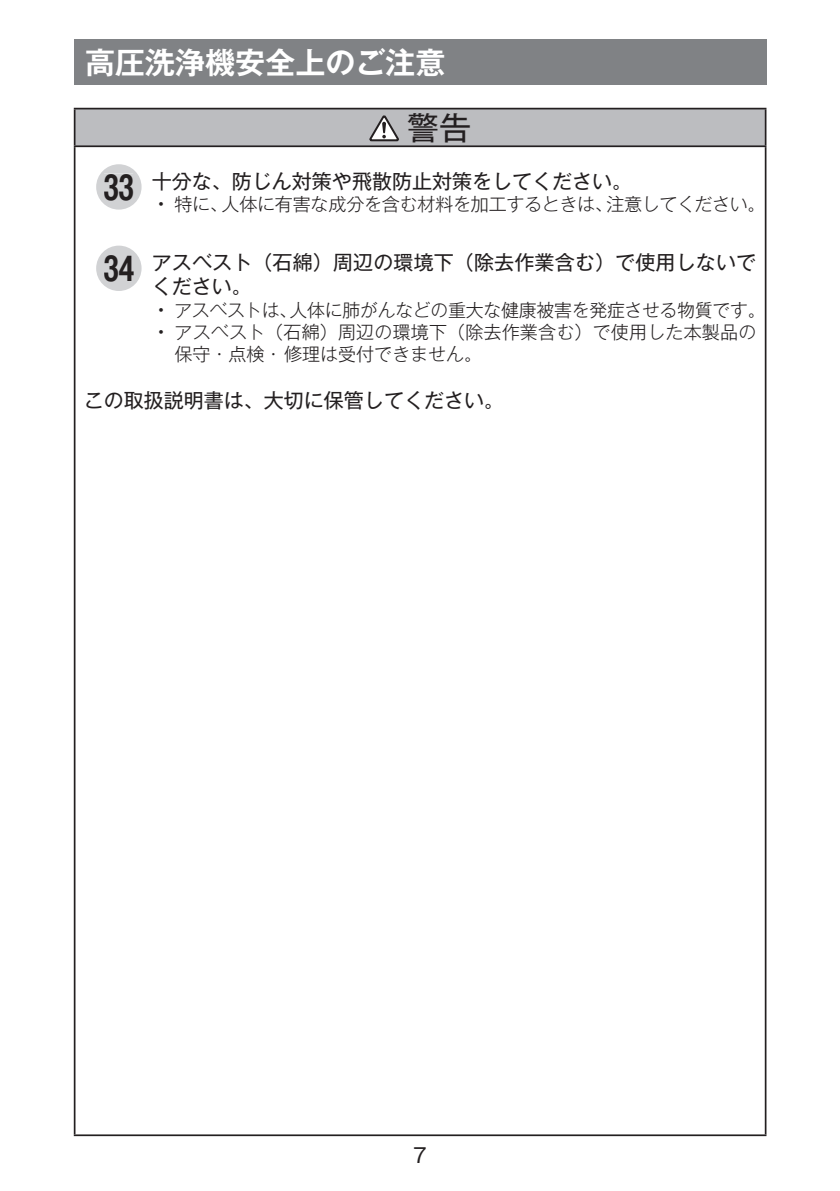
<style>
.page{position:relative;width:840px;height:1191px;background:#fff}
.page>*{position:absolute;margin:0;border:0;box-sizing:border-box;transform-origin:0 0}
.t1{font:700 32px "Gothic MB101 Pro De";color:#231f20}
.t2{font:32px "Gothic MB101 Pro";color:#231f20}
.t3{font:700 30px "Gothic MB101 Pro De";color:#fff}
.t4{font:20px/24px "Gothic MB101 Pro";color:#231f20}
.t5{font:300 18px "Gothic MB101 Pro";letter-spacing:-.01em;color:#231f20}
.t6{font:300 18px/22px "Gothic MB101 Pro";letter-spacing:.01em;color:#231f20}
.s1{font-weight:500}
</style>
<div class="page">
<div style="left:75px;top:109px;width:690px;height:37px;background:#bcbdc0"></div>
<hr style="left:74px;top:145px;width:692px;height:2px;background:#231f20">
<hr style="left:74px;top:147px;width:1px;height:987px;background:#231f20">
<hr style="left:764px;top:147px;width:2px;height:987px;background:#231f20">
<hr style="left:74px;top:1134px;width:692px;height:2px;background:#231f20">
<hr style="left:74px;top:108px;width:692px;height:1px;background:#231f20">
<hr style="left:74px;top:109px;width:1px;height:36px;background:#231f20">
<hr style="left:764px;top:109px;width:2px;height:36px;background:#231f20">
<svg style="left:369px;top:115px;width:30px;height:26px"></svg>
<div style="left:74px;top:40px;width:691px;height:45px;background:#808285"></div>
<svg style="left:96px;top:164px;width:45px;height:46px"></svg>
<div style="left:104px;top:174px;width:29px;height:26px;background:#d1d2d4"></div>
<svg style="left:96px;top:246px;width:45px;height:45px"></svg>
<div style="left:104px;top:255px;width:30px;height:27px;background:#d1d2d4"></div>
<h2 class="t3" style="left:85px;top:37px;width:361px">高圧洗浄機安全上のご注意</h2>
<h1 class="t1" style="left:103px;top:161px;width:33px">33</h1>
<h1 class="t2" style="left:407px;top:101px;width:65px">警告</h1>
<p class="t4" style="left:152px;top:167px;width:481px">十分な、防じん対策や飛散防止対策をしてください。</p>
<p class="t5" style="left:157px;top:189px;width:609px"><span class="s1">•</span> 特に、人体に有害な成分を含む材料を加工するときは、注意してください。</p>
<p class="t4" style="left:152px;top:248px;width:605px">アスベスト（石綿）周辺の環境下（除去作業含む）で使用しないでください。</p>
<p class="t5" style="left:157px;top:295px;width:609px"><span class="s1">•</span> アスベストは、人体に肺がんなどの重大な健康被害を発症させる物質です。</p>
<p class="t6" style="left:174px;top:318px;width:583px;text-indent:-17px"><span class="s1">•</span> アスベスト（石綿）周辺の環境下（除去作業含む）で使用した本製品の保守・点検・ 修理は受付できません。</p>
<p class="t4" style="left:84px;top:386px;width:422px">この取扱説明書は、大切に保管してください。</p>
<h1 class="t1" style="left:103px;top:242px;width:33px">34</h1>
<p class="t4" style="left:413px;top:1140px;width:15px">7</p>
</div>
